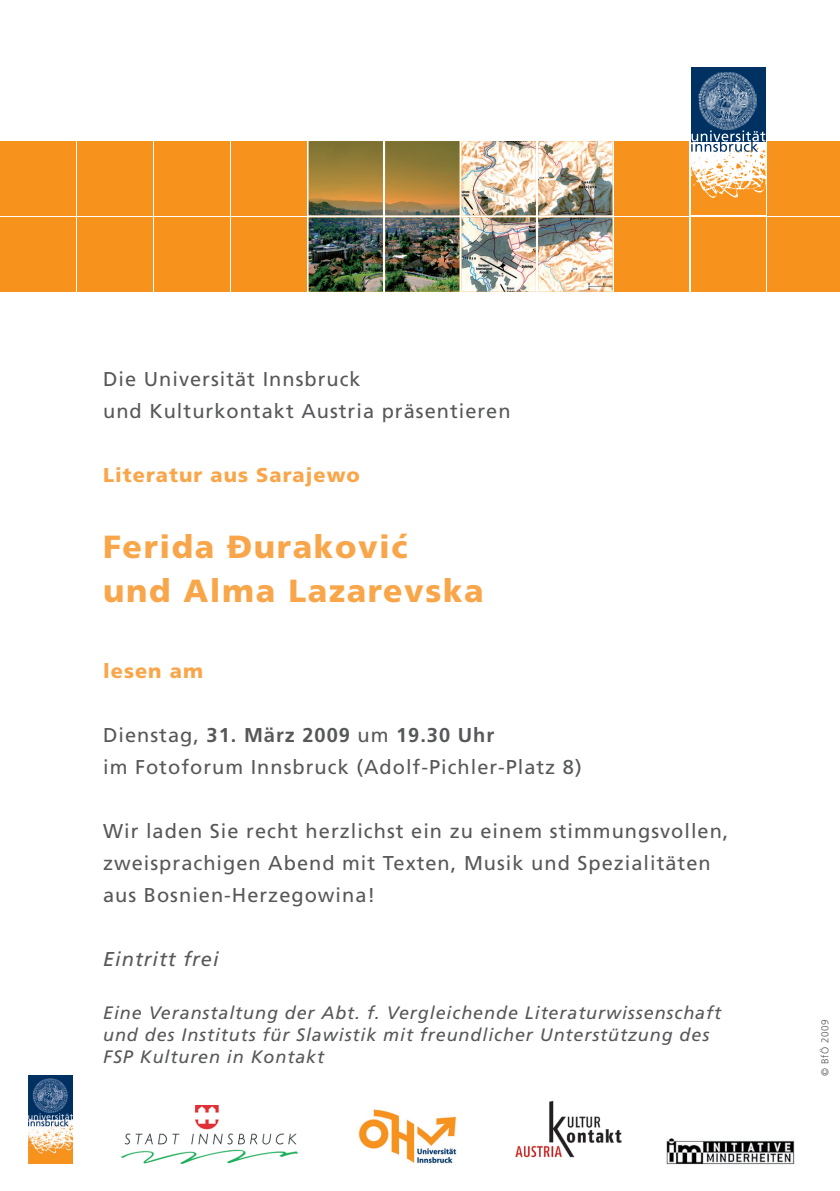
<style>
.page{position:relative;width:840px;height:1191px;background:#fff}
.page>*{position:absolute;margin:0;border:0;box-sizing:border-box;transform-origin:0 0}
.t1{font:900 32px/44px "Frutiger";letter-spacing:.05em;color:#f9a64a}
.t2{font:20px/32px "Frutiger";letter-spacing:.05em;color:#57585a}
.t3{font:900 20px "Frutiger";letter-spacing:.05em;color:#f9a64a}
.t4{font:italic 20px "Frutiger";letter-spacing:.05em;color:#57585a}
.t5{font:italic 18px/21.6px "Frutiger";letter-spacing:.05em;color:#57585a}
.t6{font:300 10px "Frutiger";letter-spacing:.05em;color:#57585a}
.s1{font-weight:700}
</style>
<div class="page">
<div style="left:690px;top:141px;width:75px;height:74px;background:#f7931d"></div>
<img style="left:690px;top:152px;width:75px;height:45px">
<div style="left:690px;top:67px;width:75px;height:74px;background:#003163"></div>
<svg style="left:690px;top:130px;width:75px;height:22px"></svg>
<img style="left:697px;top:72px;width:60px;height:59px">
<div style="left:767px;top:217px;width:72px;height:75px;background:#f7931d"></div>
<div style="left:767px;top:141px;width:72px;height:74px;background:#f7931d"></div>
<div style="left:690px;top:217px;width:75px;height:75px;background:#f7931d"></div>
<div style="left:614px;top:141px;width:74px;height:74px;background:#f7931d"></div>
<div style="left:614px;top:217px;width:74px;height:75px;background:#f7931d"></div>
<div style="left:231px;top:141px;width:75px;height:74px;background:#f7931d"></div>
<div style="left:154px;top:141px;width:75px;height:74px;background:#f7931d"></div>
<div style="left:77px;top:141px;width:75px;height:74px;background:#f7931d"></div>
<div style="left:0;top:141px;width:75px;height:74px;background:#f7931d"></div>
<div style="left:231px;top:217px;width:75px;height:75px;background:#f7931d"></div>
<div style="left:154px;top:217px;width:75px;height:75px;background:#f7931d"></div>
<div style="left:77px;top:217px;width:75px;height:75px;background:#f7931d"></div>
<div style="left:0;top:217px;width:75px;height:75px;background:#f7931d"></div>
<img style="left:459px;top:141px;width:153px;height:151px">
<img style="left:308px;top:141px;width:151px;height:151px">
<img style="left:122px;top:1105px;width:175px;height:58px">
<img style="left:666px;top:1138px;width:129px;height:27px">
<img style="left:28px;top:1075px;width:44px;height:88px">
<img style="left:515px;top:1100px;width:107px;height:58px">
<img style="left:358px;top:1109px;width:99px;height:55px">
<p class="t2" style="left:103px;top:362px;width:409px">Die Universität Innsbruck<br>und Kulturkontakt Austria präsentieren</p>
<p class="t3" style="left:103px;top:462px;width:258px">Literatur aus Sarajewo</p>
<h1 class="t1" style="left:103px;top:524px;width:382px">Ferida Ðurakovic<br>und Alma Lazarevska</h1>
<h1 class="t1" style="left:396px;top:523px;width:12px">´</h1>
<p class="t3" style="left:103px;top:658px;width:101px">lesen am</p>
<p class="t2" style="left:103px;top:718px;width:480px">Dienstag, <span class="s1">31. März 2009</span> um <span class="s1">19.30 Uhr<br></span>im Fotoforum Innsbruck (Adolf-Pichler-Platz 8)</p>
<p class="t2" style="left:103px;top:814px;width:626px">Wir laden Sie recht herzlichst ein zu einem stimmungsvollen, zweisprachigen Abend mit Texten, Musik und Spezialitäten aus Bosnien-Herzegowina!</p>
<p class="t4" style="left:103px;top:947px;width:117px">Eintritt frei</p>
<p class="t5" style="left:103px;top:1002px;width:619px">Eine Veranstaltung der Abt. f. Vergleichende Literaturwissenschaft und des Instituts für Slawistik mit freundlicher Unterstützung des<br>FSP Kulturen in Kontakt</p>
<p class="t6" style="left:819px;top:1075px;width:58px;rotate:-90deg">© BfÖ 2009</p>
</div>
